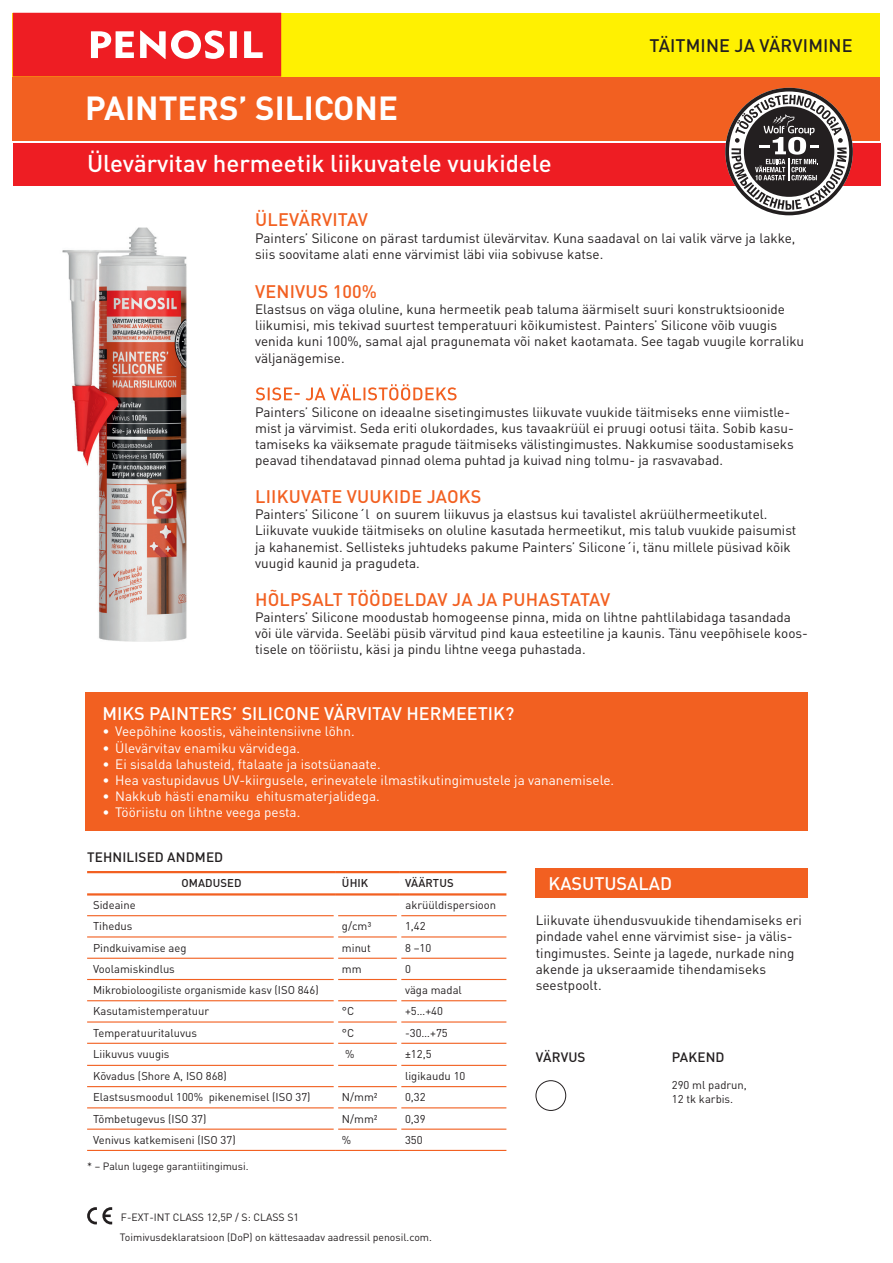
<style>
.page{position:relative;width:893px;height:1263px;background:#fff}
.page>*{position:absolute;margin:0;border:0;box-sizing:border-box;transform-origin:0 0}
.t1{font:700 33px "DIN Pro";color:#fff}
.t2{font:500 24px "DIN Pro";color:#fff}
.t3{font:500 18px "DIN Pro";letter-spacing:.01em;color:#f26021}
.t4{font:500 18px "DIN Pro";color:#fff}
.t5{font:500 18px "DIN Pro";letter-spacing:.01em;color:#231f20}
.t6{font:13.5px/16.2px "DIN Pro";color:#231f20}
.t7{font:13.5px "DIN Pro";color:#fff}
.t8{font:500 13.5px "DIN Pro";letter-spacing:.01em;color:#231f20}
.t9{font:11.25px/13.5px "DIN Pro";color:#231f20}
.t10{font:500 11.25px "DIN Pro";letter-spacing:.01em;color:#231f20}
.t11{font:10.5px "DIN Pro";color:#231f20}
</style>
<div class="page">
<div style="left:13px;top:13px;width:867px;height:128px;background:#f26021"></div>
<div style="left:13px;top:13px;width:867px;height:64px;background:#fff101"></div>
<svg style="left:13px;top:13px;width:268px;height:64px;background:#f03e41"></svg>
<div style="left:13px;top:143px;width:867px;height:42px;background:#ee1d23"></div>
<svg style="left:256px;top:384px;width:201px;height:16px"></svg>
<div style="left:85px;top:692px;width:723px;height:138px;background:#f26021"></div>
<svg style="left:87px;top:1207px;width:25px;height:17px"></svg>
<hr style="left:87px;top:871px;width:249px;height:2px;background:#f26021">
<hr style="left:336px;top:871px;width:63px;height:2px;background:#f26021">
<hr style="left:399px;top:871px;width:107px;height:2px;background:#f26021">
<hr style="left:87px;top:915px;width:247px;height:1px;background:#f26021">
<hr style="left:338px;top:915px;width:59px;height:1px;background:#f26021">
<hr style="left:401px;top:915px;width:105px;height:1px;background:#f26021">
<hr style="left:87px;top:936px;width:247px;height:1px;background:#f26021">
<hr style="left:338px;top:936px;width:59px;height:1px;background:#f26021">
<hr style="left:401px;top:936px;width:105px;height:1px;background:#f26021">
<hr style="left:87px;top:958px;width:247px;height:1px;background:#f26021">
<hr style="left:338px;top:958px;width:59px;height:1px;background:#f26021">
<hr style="left:401px;top:958px;width:105px;height:1px;background:#f26021">
<hr style="left:87px;top:979px;width:247px;height:1px;background:#f26021">
<hr style="left:338px;top:979px;width:59px;height:1px;background:#f26021">
<hr style="left:401px;top:979px;width:105px;height:1px;background:#f26021">
<hr style="left:87px;top:1000px;width:247px;height:1px;background:#f26021">
<hr style="left:338px;top:1000px;width:59px;height:1px;background:#f26021">
<hr style="left:401px;top:1000px;width:105px;height:1px;background:#f26021">
<hr style="left:87px;top:1021px;width:247px;height:1px;background:#f26021">
<hr style="left:338px;top:1021px;width:59px;height:1px;background:#f26021">
<hr style="left:401px;top:1021px;width:105px;height:1px;background:#f26021">
<hr style="left:87px;top:1043px;width:247px;height:1px;background:#f26021">
<hr style="left:338px;top:1043px;width:59px;height:1px;background:#f26021">
<hr style="left:401px;top:1043px;width:105px;height:1px;background:#f26021">
<hr style="left:87px;top:1065px;width:247px;height:1px;background:#f26021">
<hr style="left:338px;top:1065px;width:59px;height:1px;background:#f26021">
<hr style="left:401px;top:1065px;width:105px;height:1px;background:#f26021">
<hr style="left:87px;top:1086px;width:247px;height:1px;background:#f26021">
<hr style="left:338px;top:1086px;width:59px;height:1px;background:#f26021">
<hr style="left:401px;top:1086px;width:105px;height:1px;background:#f26021">
<hr style="left:87px;top:1107px;width:247px;height:1px;background:#f26021">
<hr style="left:338px;top:1107px;width:59px;height:1px;background:#f26021">
<hr style="left:401px;top:1107px;width:105px;height:1px;background:#f26021">
<hr style="left:87px;top:1128px;width:247px;height:2px;background:#f26021">
<hr style="left:338px;top:1128px;width:59px;height:2px;background:#f26021">
<hr style="left:401px;top:1128px;width:105px;height:2px;background:#f26021">
<hr style="left:87px;top:1150px;width:249px;height:1px;background:#f26021">
<hr style="left:336px;top:1150px;width:63px;height:1px;background:#f26021">
<hr style="left:399px;top:1150px;width:107px;height:1px;background:#f26021">
<hr style="left:87px;top:893px;width:249px;height:2px;background:#f26021">
<hr style="left:336px;top:893px;width:63px;height:2px;background:#f26021">
<hr style="left:399px;top:893px;width:107px;height:2px;background:#f26021">
<div style="left:536px;top:1080px;width:30px;height:31px;border:1px solid #231f20;border-radius:50%"></div>
<div style="left:536px;top:868px;width:272px;height:30px;background:#f26021"></div>
<img style="left:62px;top:227px;width:125px;height:415px">
<div style="left:725px;top:88px;width:128px;height:127px;background:#231f20;border-radius:50%"></div>
<svg style="left:729px;top:91px;width:120px;height:121px"></svg>
<h3 class="t5" style="left:649px;top:34px;width:205px">TÄITMINE JA VÄRVIMINE</h3>
<h1 class="t1" style="left:85px;top:86px;width:314px">PAINTERS’ SILICONE</h1>
<h2 class="t2" style="left:87px;top:148px;width:466px">Ülevärvitav hermeetik liikuvatele vuukidele</h2>
<h3 class="t3" style="left:255px;top:208px;width:114px">ÜLEVÄRVITAV</h3>
<p class="t6" style="left:255px;top:229px;width:542px">Painters’ Silicone on pärast tardumist ülevärvitav. Kuna saadaval on lai valik värve ja lakke, siis soovitame alati enne värvimist läbi viia sobivuse katse.</p>
<h3 class="t3" style="left:255px;top:280px;width:123px">VENIVUS 100%</h3>
<p class="t6" style="left:255px;top:301px;width:551px">Elastsus on väga oluline, kuna hermeetik peab taluma äärmiselt suuri konstruktsioonide liikumisi, mis tekivad suurtest temperatuuri kõikumistest. Painters’ Silicone võib vuugis venida kuni 100%, samal ajal pragunemata või naket kaotamata. See tagab vuugile korraliku väljanägemise.</p>
<p class="t6" style="left:255px;top:403px;width:540px">Painters’ Silicone on ideaalne sisetingimustes liikuvate vuukide täitmiseks enne viimistle&shy;mist ja värvimist. Seda eriti olukordades, kus tavaakrüül ei pruugi ootusi täita. Sobib kasu&shy;tamiseks ka väiksemate pragude täitmiseks välistingimustes. Nakkumise soodustamiseks peavad tihendatavad pinnad olema puhtad ja kuivad ning tolmu- ja rasvavabad.</p>
<h3 class="t3" style="left:255px;top:485px;width:228px">LIIKUVATE VUUKIDE JAOKS</h3>
<p class="t6" style="left:255px;top:506px;width:543px">Painters’ Silicone´l on suurem liikuvus ja elastsus kui tavalistel akrüülhermeetikutel.<br>Liikuvate vuukide täitmiseks on oluline kasutada hermeetikut, mis talub vuukide paisumist ja kahanemist. Sellisteks juhtudeks pakume Painters’ Silicone´i, tänu millele püsivad kõik vuugid kaunid ja pragudeta.</p>
<h3 class="t3" style="left:255px;top:587px;width:357px">HÕLPSALT TÖÖDELDAV JA JA PUHASTATAV</h3>
<p class="t6" style="left:255px;top:608px;width:554px">Painters’ Silicone moodustab homogeense pinna, mida on lihtne pahtlilabidaga tasandada või üle värvida. Seeläbi püsib värvitud pind kaua esteetiline ja kaunis. Tänu veepõhisele koos&shy;tisele on tööriistu, käsi ja pindu lihtne veega puhastada.</p>
<h3 class="t4" style="left:102px;top:702px;width:413px">MIKS PAINTERS’ SILICONE VÄRVITAV HERMEETIK?</h3>
<p class="t7" style="left:102px;top:723px;width:254px">• Veepõhine koostis, väheintensiivne lõhn.</p>
<p class="t7" style="left:102px;top:739px;width:199px">• Ülevärvitav enamiku värvidega.</p>
<p class="t7" style="left:102px;top:755px;width:280px">• Ei sisalda lahusteid, ftalaate ja isotsüanaate.</p>
<p class="t7" style="left:102px;top:771px;width:513px">• Hea vastupidavus UV-kiirgusele, erinevatele ilmastikutingimustele ja vananemisele.</p>
<p class="t7" style="left:102px;top:788px;width:279px">• Nakkub hästi enamiku ehitusmaterjalidega.</p>
<p class="t7" style="left:102px;top:804px;width:199px">• Tööriistu on lihtne veega pesta.</p>
<p class="t8" style="left:87px;top:848px;width:138px">TEHNILISED ANDMED</p>
<p class="t10" style="left:181px;top:875px;width:62px">OMADUSED</p>
<p class="t10" style="left:342px;top:875px;width:28px">ÜHIK</p>
<p class="t10" style="left:405px;top:875px;width:50px">VÄÄRTUS</p>
<p class="t9" style="left:93px;top:898px;width:44px">Sideaine</p>
<p class="t9" style="left:405px;top:898px;width:92px">akrüüldispersioon</p>
<p class="t9" style="left:93px;top:919px;width:41px">Tihedus</p>
<p class="t9" style="left:342px;top:919px;width:31px">g/cm³</p>
<p class="t9" style="left:405px;top:919px;width:22px">1,42</p>
<p class="t9" style="left:93px;top:940px;width:95px">Pindkuivamise aeg</p>
<p class="t9" style="left:342px;top:940px;width:31px">minut</p>
<p class="t9" style="left:405px;top:940px;width:28px">8 –10</p>
<p class="t9" style="left:93px;top:962px;width:83px">Voolamiskindlus</p>
<p class="t9" style="left:342px;top:962px;width:21px">mm</p>
<p class="t9" style="left:405px;top:962px;width:7px">0</p>
<p class="t9" style="left:93px;top:983px;width:227px">Mikrobioloogiliste organismide kasv (ISO 846)</p>
<p class="t9" style="left:405px;top:983px;width:58px">väga madal</p>
<p class="t9" style="left:93px;top:1004px;width:118px">Kasutamistemperatuur</p>
<p class="t9" style="left:342px;top:1004px;width:14px">°C</p>
<p class="t9" style="left:405px;top:1004px;width:39px">+5…+40</p>
<p class="t9" style="left:93px;top:1025px;width:105px">Temperatuuritaluvus</p>
<p class="t9" style="left:342px;top:1025px;width:14px">°C</p>
<p class="t9" style="left:405px;top:1025px;width:44px">-30…+75</p>
<p class="t9" style="left:93px;top:1047px;width:78px">Liikuvus vuugis</p>
<p class="t9" style="left:345px;top:1047px;width:11px">%</p>
<p class="t9" style="left:405px;top:1047px;width:28px">±12,5</p>
<p class="t9" style="left:93px;top:1069px;width:135px">Kõvadus (Shore A, ISO 868)</p>
<p class="t9" style="left:405px;top:1069px;width:62px">ligikaudu 10</p>
<p class="t9" style="left:93px;top:1090px;width:219px">Elastsusmoodul 100% pikenemisel (ISO 37)</p>
<p class="t9" style="left:342px;top:1090px;width:37px">N/mm²</p>
<p class="t9" style="left:405px;top:1090px;width:22px">0,32</p>
<p class="t9" style="left:93px;top:1111px;width:115px">Tõmbetugevus (ISO 37)</p>
<p class="t9" style="left:342px;top:1111px;width:37px">N/mm²</p>
<p class="t9" style="left:405px;top:1111px;width:22px">0,39</p>
<p class="t9" style="left:93px;top:1133px;width:144px">Venivus katkemiseni (ISO 37)</p>
<p class="t9" style="left:342px;top:1133px;width:11px">%</p>
<p class="t9" style="left:405px;top:1133px;width:19px">350</p>
<p class="t11" style="left:87px;top:1160px;width:163px">* – Palun lugege garantiitingimusi.</p>
<p class="t11" style="left:121px;top:1210px;width:180px">F-EXT-INT CLASS 12,5P / S: CLASS S1</p>
<p class="t11" style="left:120px;top:1231px;width:314px">Toimivusdeklaratsioon (DoP) on kättesaadav aadressil penosil.com.</p>
<h3 class="t4" style="left:549px;top:872px;width:125px">KASUTUSALAD</h3>
<p class="t6" style="left:536px;top:912px;width:268px">Liikuvate ühendusvuukide tihendamiseks eri pindade vahel enne värvimist sise- ja välis&shy;tingimustes. Seinte ja lagede, nurkade ning akende ja ukseraamide tihendamiseks seestpoolt.</p>
<p class="t8" style="left:536px;top:1049px;width:51px">VÄRVUS</p>
<p class="t8" style="left:672px;top:1049px;width:54px">PAKEND</p>
<p class="t9" style="left:672px;top:1078px;width:76px">290 ml padrun,<br>12 tk karbis.</p>
</div>
